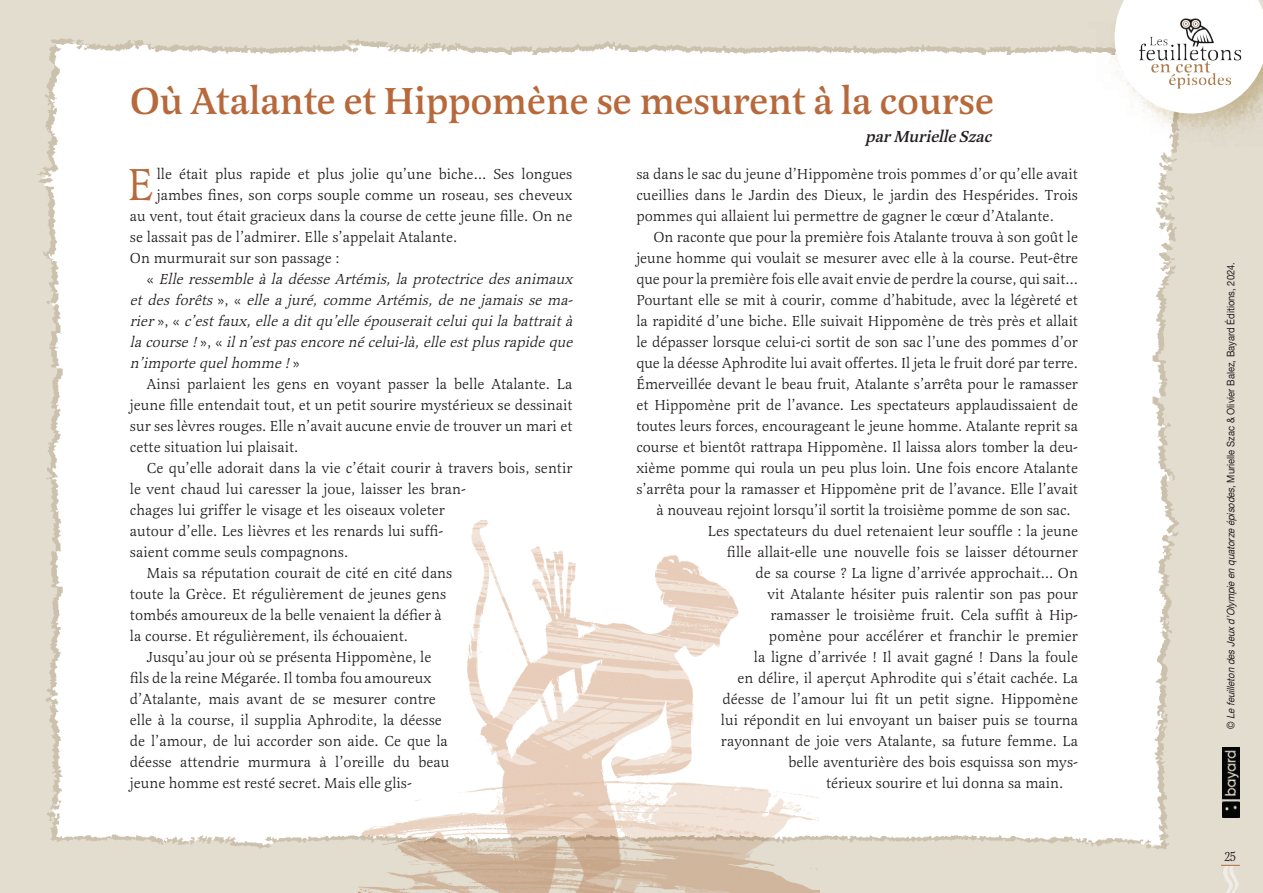
<style>
.page{position:relative;width:1263px;height:893px;background:#e3ddd0}
.page>*{position:absolute;margin:0;border:0;box-sizing:border-box;transform-origin:0 0}
.t1{font:46.35px "Latienne";color:#b7693b}
.t2{font:500 39px "Latienne URW";letter-spacing:-.015em;color:#b7693b}
.t3{font:italic 500 16.5px "Latienne URW";color:#231f20}
.t4{font:15px/21px "Latienne";color:#231f20;text-align:justify}
.t5{font:italic 15px "Latienne";color:#231f20}
.t6{font:13.5px "Latienne";color:#231f20;scale:.9 1}
.t7{font:10.5px "Helvetica Neue";color:#231f20;scale:.9 1}
.s1{font-style:normal}
.s2{font-style:italic}
</style>
<div class="page">
<div style="left:37px;top:38px;width:1143px;height:811px;background:#fff"></div>
<img style="left:1089px;top:38px;width:174px;height:109px">
<svg style="left:1114px;top:0;width:149px;height:114px;background:#f7f6f2"></svg>
<img style="left:1135px;top:16px;width:109px;height:76px">
<img style="left:1223px;top:747px;width:16px;height:70px">
<img style="left:1223px;top:866px;width:16px;height:27px">
<svg style="left:1221px;top:865px;width:19px;height:1px"></svg>
<img style="left:358px;top:520px;width:461px;height:373px">
<h2 class="t2" style="left:130px;top:77px;width:866px">Où Atalante et Hippomène se mesurent à la course</h2>
<p class="t3" style="left:865px;top:126px;width:132px">parMurielleSzac</p>
<h1 class="t1" style="left:127px;top:158px;width:29px">E</h1>
<p class="t4" style="left:157px;top:164px;width:417px">lle était plus rapide et plus jolie qu’une biche… Ses longues</p>
<p class="t4" style="left:157px;top:185px;width:417px">jambes fines, son corps souple comme un roseau, ses cheveux</p>
<p class="t4" style="left:130px;top:206px;width:444px">au vent, tout était gracieux dans la course de cette jeune fille. On ne</p>
<p class="t4" style="left:130px;top:227px;width:329px">se lassait pas de l’admirer. Elle s’appelait Atalante.</p>
<p class="t4" style="left:130px;top:248px;width:211px">On murmurait sur son passage :</p>
<p class="t5" style="left:147px;top:271px;width:431px"><span class="s1">«</span> Elle ressemble à la déesse Artémis, la protectrice des animaux</p>
<p class="t5" style="left:130px;top:292px;width:448px">et des forêts <span class="s1">» , «</span> elle a juré, comme Artémis, de ne jamais se ma-</p>
<p class="t5" style="left:130px;top:313px;width:448px">rier <span class="s1">» , «</span> c’estfaux,ellea ditqu’elleépouseraitceluiquila battraità</p>
<p class="t5" style="left:130px;top:334px;width:448px">la course ! <span class="s1">» , «</span> iln’estpasencorenécelui-là,elleestplusrapideque</p>
<p class="t5" style="left:130px;top:355px;width:171px">n’importequelhomme ! <span class="s1">»</span></p>
<p class="t4" style="left:147px;top:374px;width:427px">Ainsi parlaient les gens en voyant passer la belle Atalante. La</p>
<p class="t4" style="left:130px;top:395px;width:444px">jeune fille entendait tout, et un petit sourire mystérieux se dessinait</p>
<p class="t4" style="left:130px;top:416px;width:444px">sur ses lèvres rouges. Elle n’avait aucune envie de trouver un mari et</p>
<p class="t4" style="left:130px;top:437px;width:170px">cette situation lui plaisait.</p>
<p class="t4" style="left:147px;top:458px;width:427px">Ce qu’elle adorait dans la vie c’était courir à travers bois, sentir</p>
<p class="t4" style="left:130px;top:479px;width:337px">le vent chaud lui caresser la joue, laisser les bran-</p>
<p class="t4" style="left:130px;top:500px;width:317px">chages lui griffer le visage et les oiseaux voleter</p>
<p class="t4" style="left:130px;top:521px;width:315px">autour d’elle. Les lièvres et les renards lui suffi-</p>
<p class="t4" style="left:130px;top:542px;width:220px">saient comme seuls compagnons.</p>
<p class="t4" style="left:147px;top:563px;width:307px">Mais sa réputation courait de cité en cité dans</p>
<p class="t4" style="left:130px;top:584px;width:318px">toute la Grèce. Et régulièrement de jeunes gens</p>
<p class="t4" style="left:130px;top:605px;width:313px">tombés amoureux de la belle venaient la défier à</p>
<p class="t4" style="left:130px;top:626px;width:280px">la course. Et régulièrement, ils échouaient.</p>
<p class="t4" style="left:147px;top:647px;width:286px">Jusqu’au jour où se présenta Hippomène, le</p>
<p class="t4" style="left:130px;top:668px;width:303px">fils de la reine Mégarée. Il tomba fou amoureux</p>
<p class="t4" style="left:130px;top:689px;width:307px">d’Atalante, mais avant de se mesurer contre</p>
<p class="t4" style="left:130px;top:710px;width:314px">elle à la course, il supplia Aphrodite, la déesse</p>
<p class="t4" style="left:130px;top:731px;width:319px">de l’amour, de lui accorder son aide. Ce que la</p>
<p class="t4" style="left:130px;top:752px;width:321px">déesse attendrie murmura à l’oreille du beau</p>
<p class="t4" style="left:130px;top:773px;width:283px">jeune homme est resté secret. Mais elle glis-</p>
<p class="t4" style="left:636px;top:164px;width:443px">sa dans le sac du jeune d’Hippomène trois pommes d’or qu’elle avait cueillies dans le Jardin des Dieux, le jardin des Hespérides. Trois pommes qui allaient lui permettre de gagner le cœur d’Atalante.</p>
<p class="t4" style="left:653px;top:227px;width:426px">On raconte que pour la première fois Atalante trouva à son goût le</p>
<p class="t4" style="left:636px;top:248px;width:443px">jeune homme qui voulait se mesurer avec elle à la course. Peut-être</p>
<p class="t4" style="left:636px;top:269px;width:443px">que pour la première fois elle avait envie de perdre la course, qui sait…</p>
<p class="t4" style="left:636px;top:290px;width:443px">Pourtant elle se mit à courir, comme d’habitude, avec la légèreté et</p>
<p class="t4" style="left:636px;top:311px;width:443px">la rapidité d’une biche. Elle suivait Hippomène de très près et allait</p>
<p class="t4" style="left:636px;top:332px;width:443px">le dépasser lorsque celui-ci sortit de son sac l’une des pommes d’or</p>
<p class="t4" style="left:636px;top:353px;width:443px">que la déesse Aphrodite lui avait offertes. Il jeta le fruit doré par terre.</p>
<p class="t4" style="left:636px;top:374px;width:443px">Émerveillée devant le beau fruit, Atalante s’arrêta pour le ramasser</p>
<p class="t4" style="left:636px;top:395px;width:443px">et Hippomène prit de l’avance. Les spectateurs applaudissaient de</p>
<p class="t4" style="left:636px;top:416px;width:443px">toutes leurs forces, encourageant le jeune homme. Atalante reprit sa</p>
<p class="t4" style="left:636px;top:437px;width:443px">course et bientôt rattrapa Hippomène. Il laissa alors tomber la deu-</p>
<p class="t4" style="left:636px;top:458px;width:443px">xième pomme qui roula un peu plus loin. Une fois encore Atalante</p>
<p class="t4" style="left:636px;top:479px;width:443px">s’arrêta pour la ramasser et Hippomène prit de l’avance. Elle l’avait</p>
<p class="t4" style="left:656px;top:500px;width:416px">à nouveau rejoint lorsqu’il sortit la troisième pomme de son sac.</p>
<p class="t4" style="left:708px;top:521px;width:371px">Les spectateurs du duel retenaient leur souffle : la jeune</p>
<p class="t4" style="left:727px;top:542px;width:353px">fille allait-elle une nouvelle fois se laisser détourner</p>
<p class="t4" style="left:755px;top:563px;width:324px">de sa course ? La ligne d’arrivée approchait… On</p>
<p class="t4" style="left:767px;top:584px;width:312px">vit Atalante hésiter puis ralentir son pas pour</p>
<p class="t4" style="left:770px;top:605px;width:309px">ramasser le troisième fruit. Cela suffit à Hip-</p>
<p class="t4" style="left:769px;top:626px;width:311px">pomène pour accélérer et franchir le premier</p>
<p class="t4" style="left:754px;top:647px;width:326px">la ligne d’arrivée ! Il avait gagné ! Dans la foule</p>
<p class="t4" style="left:737px;top:668px;width:342px">en délire, il aperçut Aphrodite qui s’était cachée. La</p>
<p class="t4" style="left:722px;top:689px;width:357px">déesse de l’amour lui fit un petit signe. Hippomène</p>
<p class="t4" style="left:721px;top:710px;width:359px">lui répondit en lui envoyant un baiser puis se tourna</p>
<p class="t4" style="left:721px;top:731px;width:359px">rayonnant de joie vers Atalante, sa future femme. La</p>
<p class="t4" style="left:788px;top:752px;width:291px">belle aventurière des bois esquissa son mys-</p>
<p class="t4" style="left:826px;top:773px;width:239px">térieux sourire et lui donna sa main.</p>
<p class="t7" style="left:1224px;top:729px;width:521px;rotate:-90deg">© <span class="s2">Le feuilleton desJeux d’Olympie en quatorze épisodes</span>, Murielle Szac &amp; Olivier Balez, Bayard Éditions, 2024.</p>
<p class="t6" style="left:1224px;top:848px;width:15px">25</p>
</div>
